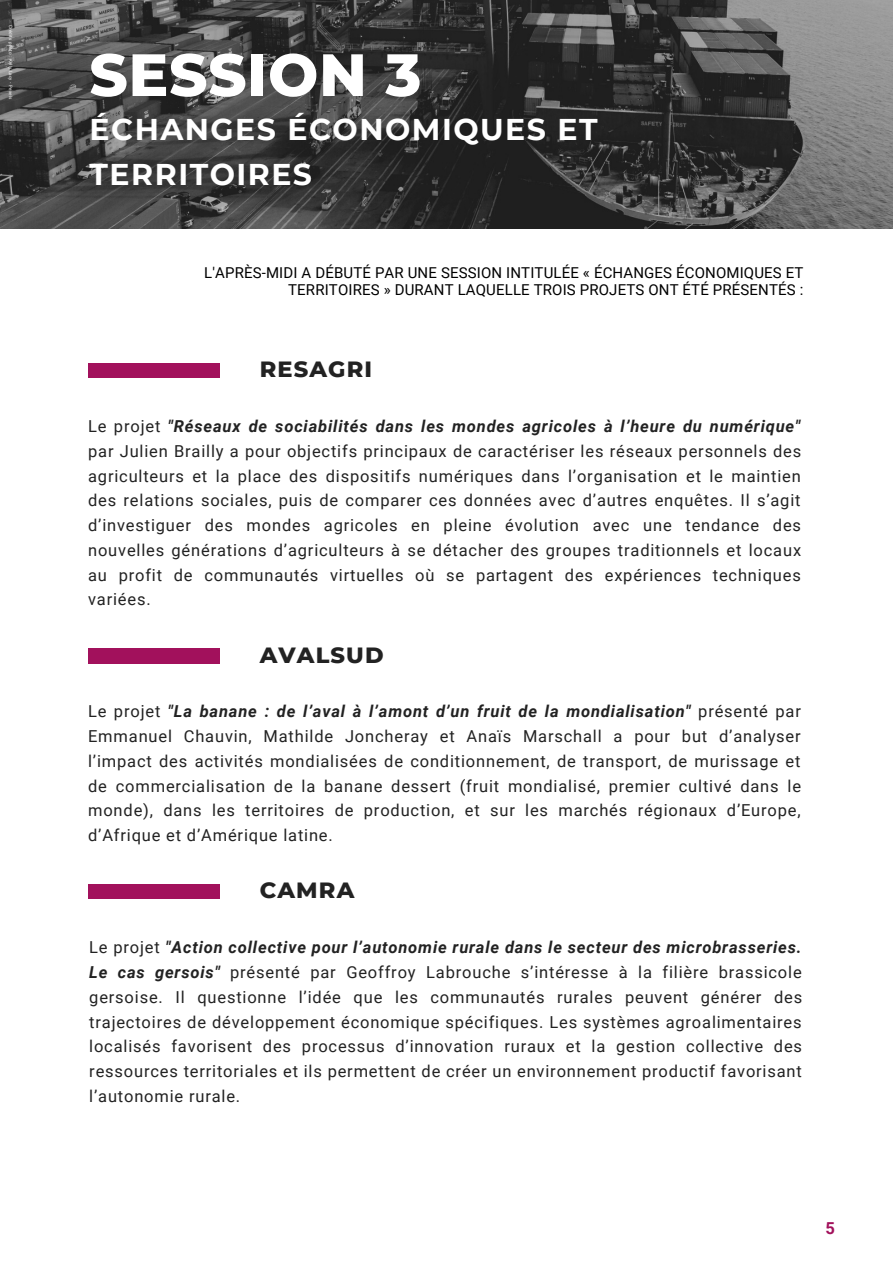
<style>
.page{position:relative;width:893px;height:1264px;background:#fff}
.page>*{position:absolute;margin:0;border:0;box-sizing:border-box;transform-origin:0 0}
.t1{font:800 59.55px "Montserrat";letter-spacing:.01em;color:#fff}
.t2{font:700 30px/45px "Montserrat";letter-spacing:.05em;color:#fff}
.t3{font:800 22.5px "Montserrat";letter-spacing:.05em;color:#222}
.t4{font:16.5px/24.8px "Roboto";letter-spacing:.05em;color:#222;text-align:justify}
.t5{font:700 16.5px "Roboto";color:#a2115c}
.t6{font:15px/16.8px "Roboto";letter-spacing:.01em;color:#000;text-align:right}
.t7{font:4.5px "Roboto";letter-spacing:.05em;color:#fff}
.s1{font-weight:700;font-style:italic}
</style>
<div class="page">
<img style="left:0;top:0;width:892px;height:228px">
<div style="left:88px;top:363px;width:132px;height:14px;background:#a2115c"></div>
<div style="left:88px;top:648px;width:132px;height:15px;background:#a2115c"></div>
<div style="left:88px;top:884px;width:132px;height:14px;background:#a2115c"></div>
<p class="t7" style="left:13px;top:25px;width:76px;rotate:90deg">Crédits photo : Kelly Lacy - Pexels</p>
<p class="t1" style="left:89px;top:38px;width:333px">SESSION 3</p>
<p class="t2" style="left:90px;top:107px;width:509px">ÉCHANGES ÉCONOMIQUES ET<br>TERRITOIRES</p>
<p class="t6" style="left:204px;top:264px;width:600px">L'APRÈS-MIDI A DÉBUTÉ PAR UNE SESSION INTITULÉE « ÉCHANGES ÉCONOMIQUES ET<br>TERRITOIRES » DURANT LAQUELLE TROIS PROJETS ONT ÉTÉ PRÉSENTÉS :</p>
<p class="t3" style="left:260px;top:355px;width:114px">RESAGRI</p>
<p class="t4" style="left:88px;top:414px;width:714px">Le projet <span class="s1">"Réseaux de sociabilités dans les mondes agricoles à l’heure du numérique" </span>par Julien Brailly a pour objectifs principaux de caractériser les réseaux personnels des agriculteurs et la place des dispositifs numériques dans l’organisation et le maintien des relations sociales, puis de comparer ces données avec d’autres enquêtes. Il s’agit d’investiguer des mondes agricoles en pleine évolution avec une tendance des nouvelles générations d’agriculteurs à se détacher des groupes traditionnels et locaux au profit de communautés virtuelles où se partagent des expériences techniques variées.</p>
<p class="t3" style="left:260px;top:640px;width:125px">AVALSUD</p>
<p class="t4" style="left:88px;top:699px;width:714px">Le projet <span class="s1">"La banane : de l’aval à l’amont d’un fruit de la mondialisation"</span> présenté par Emmanuel Chauvin, Mathilde Joncheray et Anaïs Marschall a pour but d’analyser l’impact des activités mondialisées de conditionnement, de transport, de murissage et de commercialisation de la banane dessert (fruit mondialisé, premier cultivé dans le monde), dans les territoires de production, et sur les marchés régionaux d’Europe, d’Afrique et d’Amérique latine.</p>
<p class="t3" style="left:260px;top:876px;width:96px">CAMRA</p>
<p class="t4" style="left:89px;top:935px;width:714px">Le projet <span class="s1">"Action collective pour l’autonomie rurale dans le secteur des microbrasseries.<br>Le cas gersois"</span> présenté par Geoffroy Labrouche s’intéresse à la filière brassicole gersoise. Il questionne l’idée que les communautés rurales peuvent générer des trajectoires de développement économique spécifiques. Les systèmes agroalimentaires localisés favorisent des processus d’innovation ruraux et la gestion collective des ressources territoriales et ils permettent de créer un environnement productif favorisant l’autonomie rurale.</p>
<p class="t5" style="left:825px;top:1218px;width:11px">5</p>
</div>
